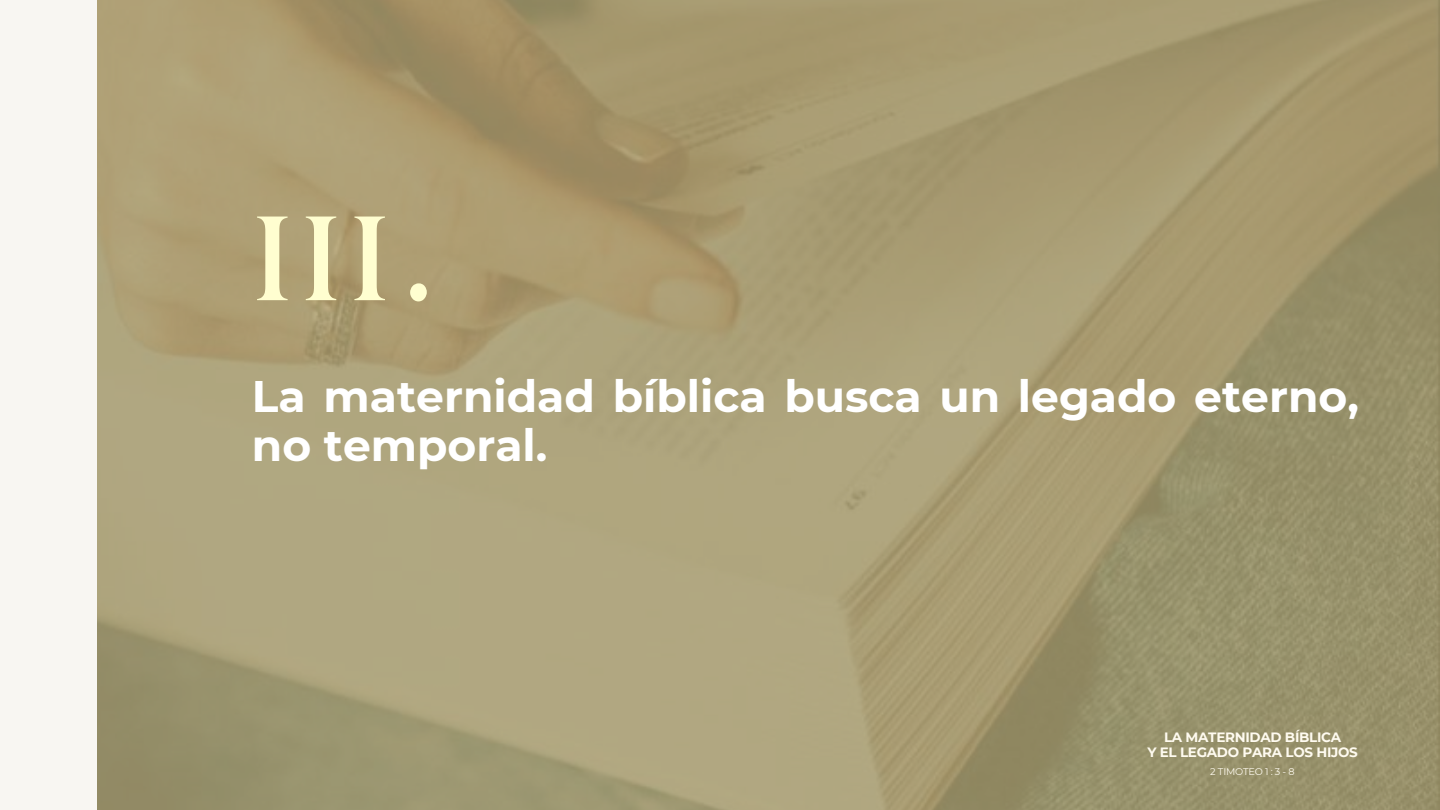
<style>
.page{position:relative;width:1440px;height:810px;background:#fff}
.page>*{position:absolute;margin:0;border:0;box-sizing:border-box;transform-origin:0 0}
.t1{font:127.1px "Benguiat Pro ITC";color:#fffed0}
.t2{font:700 44.1px/49.5px "Montserrat";color:#fff}
.t3{font:700 13.5px/14.7px "Montserrat";letter-spacing:-.02em;color:#fffbf0;text-align:center}
.t4{font:9.7px "Montserrat";letter-spacing:-.02em;color:#fffbf0}
</style>
<div class="page">
<img style="left:97px;top:0;width:1343px;height:810px">
<div style="left:0;top:0;width:97px;height:810px;background:#f8f6f2"></div>
<h1 class="t1" style="left:252px;top:213px;width:188px">III.</h1>
<p class="t2" style="left:252px;top:371px;width:1108px">La maternidad bíblica busca un legado eterno, no temporal.</p>
<p class="t3" style="left:1147px;top:730px;width:212px">LA MATERNIDAD BÍBLICA<br>Y EL LEGADO PARA LOS HIJOS</p>
<p class="t4" style="left:1210px;top:766px;width:86px">2 TIMOTEO 1 : 3 - 8</p>
</div>
